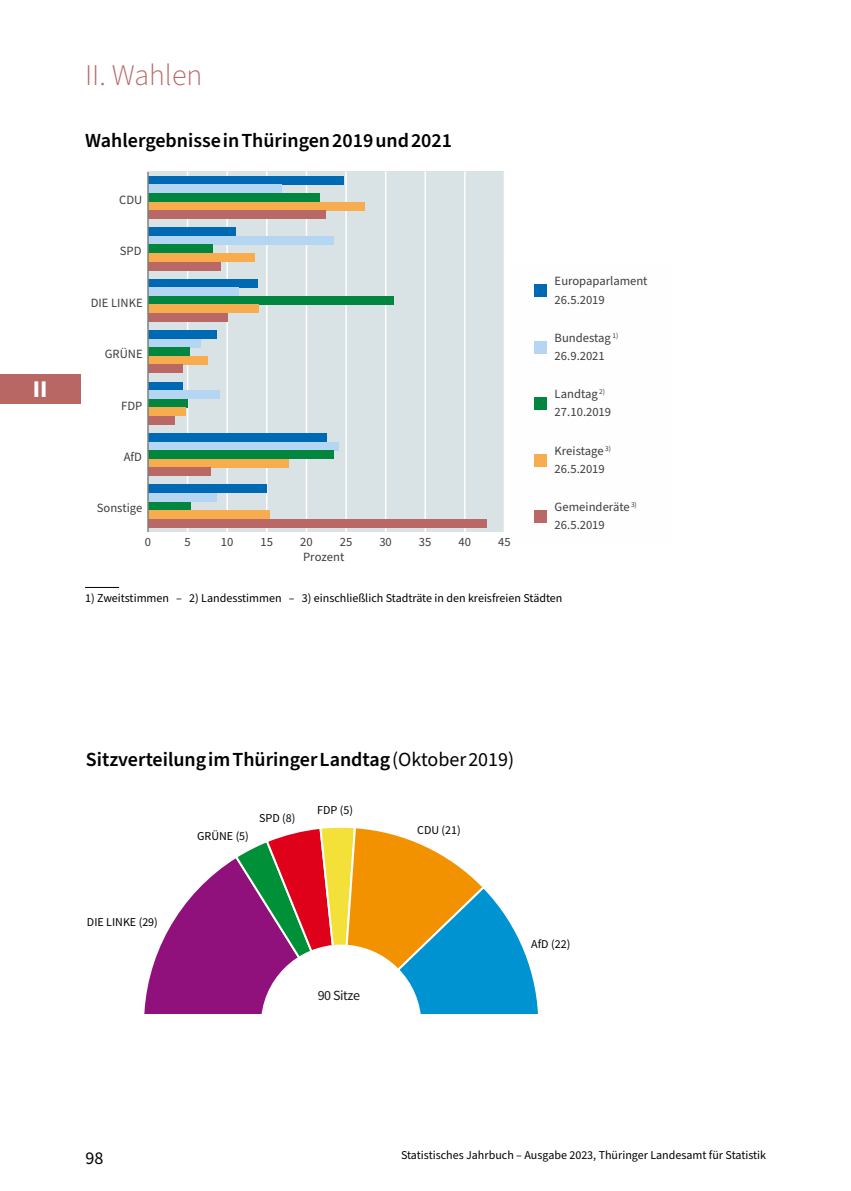
<style>
.page{position:relative;width:851px;height:1191px;background:#fff}
.page>*{position:absolute;margin:0;border:0;box-sizing:border-box;transform-origin:0 0}
.t1{font:300 30px "Source Sans Pro";color:#b86764}
.t2{font:700 24px "Source Sans Pro";color:#fff}
.t3{font:600 20px "Source Sans Pro";color:#000}
.t4{font:18px "Source Sans Pro";color:#000}
.t5{font:14px "Source Sans Pro";letter-spacing:-.03em;color:#1a1a18}
.t6{font:12.6px/18px "Source Sans Pro";color:#3d3d3f}
.t7{font:12px "Source Sans Pro";color:#000}
.s1{font-weight:400}
</style>
<div class="page">
<div style="left:0;top:374px;width:81px;height:30px;background:#b86764"></div>
<hr style="left:85px;top:587px;width:34px;height:1px;background:#000">
<svg style="left:144px;top:827px;width:394px;height:187px"></svg>
<div style="left:148px;top:172px;width:356px;height:360px;background:#d9e2e4"></div>
<hr style="left:187px;top:172px;width:1px;height:360px;background:#fefefe">
<hr style="left:226px;top:172px;width:2px;height:360px;background:#fefefe">
<hr style="left:266px;top:172px;width:1px;height:360px;background:#fefefe">
<hr style="left:306px;top:172px;width:1px;height:360px;background:#fefefe">
<hr style="left:345px;top:172px;width:2px;height:360px;background:#fefefe">
<hr style="left:385px;top:172px;width:1px;height:360px;background:#fefefe">
<hr style="left:424px;top:172px;width:2px;height:360px;background:#fefefe">
<hr style="left:464px;top:172px;width:1px;height:360px;background:#fefefe">
<hr style="left:503px;top:172px;width:2px;height:360px;background:#fefefe">
<div style="left:148px;top:176px;width:195px;height:9px;background:#0069b3"></div>
<div style="left:148px;top:185px;width:134px;height:8px;background:#b4d6f2"></div>
<div style="left:148px;top:193px;width:172px;height:9px;background:#00863e"></div>
<div style="left:148px;top:202px;width:216px;height:8px;background:#f7ad4e"></div>
<div style="left:148px;top:210px;width:177px;height:9px;background:#b96866"></div>
<div style="left:148px;top:227px;width:87px;height:9px;background:#0069b3"></div>
<div style="left:148px;top:236px;width:185px;height:9px;background:#b4d6f2"></div>
<div style="left:148px;top:245px;width:65px;height:8px;background:#00863e"></div>
<div style="left:148px;top:253px;width:106px;height:9px;background:#f7ad4e"></div>
<div style="left:148px;top:262px;width:73px;height:8px;background:#b96866"></div>
<div style="left:148px;top:279px;width:109px;height:8px;background:#0069b3"></div>
<div style="left:148px;top:287px;width:90px;height:9px;background:#b4d6f2"></div>
<div style="left:148px;top:296px;width:245px;height:9px;background:#00863e"></div>
<div style="left:148px;top:305px;width:111px;height:8px;background:#f7ad4e"></div>
<div style="left:148px;top:313px;width:80px;height:9px;background:#b96866"></div>
<div style="left:148px;top:330px;width:68px;height:9px;background:#0069b3"></div>
<div style="left:148px;top:339px;width:52px;height:8px;background:#b4d6f2"></div>
<div style="left:148px;top:347px;width:41px;height:9px;background:#00863e"></div>
<div style="left:148px;top:356px;width:59px;height:9px;background:#f7ad4e"></div>
<div style="left:148px;top:365px;width:35px;height:8px;background:#b96866"></div>
<div style="left:148px;top:382px;width:35px;height:8px;background:#0069b3"></div>
<div style="left:148px;top:390px;width:71px;height:9px;background:#b4d6f2"></div>
<div style="left:148px;top:399px;width:39px;height:8px;background:#00863e"></div>
<div style="left:148px;top:407px;width:38px;height:9px;background:#f7ad4e"></div>
<div style="left:148px;top:416px;width:27px;height:8px;background:#b96866"></div>
<div style="left:148px;top:433px;width:178px;height:9px;background:#0069b3"></div>
<div style="left:148px;top:442px;width:190px;height:8px;background:#b4d6f2"></div>
<div style="left:148px;top:450px;width:185px;height:9px;background:#00863e"></div>
<div style="left:148px;top:459px;width:140px;height:8px;background:#f7ad4e"></div>
<div style="left:148px;top:467px;width:62px;height:9px;background:#b96866"></div>
<div style="left:148px;top:484px;width:119px;height:9px;background:#0069b3"></div>
<div style="left:148px;top:493px;width:69px;height:9px;background:#b4d6f2"></div>
<div style="left:148px;top:502px;width:43px;height:8px;background:#00863e"></div>
<div style="left:148px;top:510px;width:122px;height:9px;background:#f7ad4e"></div>
<div style="left:148px;top:519px;width:338px;height:8px;background:#b96866"></div>
<hr style="left:147px;top:172px;width:2px;height:360px;background:#7f7f7f">
<div style="left:534px;top:285px;width:12px;height:12px;background:#0069b3"></div>
<div style="left:534px;top:341px;width:12px;height:12px;background:#b4d6f2"></div>
<div style="left:534px;top:398px;width:12px;height:12px;background:#00863e"></div>
<div style="left:534px;top:454px;width:12px;height:12px;background:#f7ad4e"></div>
<div style="left:534px;top:510px;width:12px;height:13px;background:#b96866"></div>
<h2 class="t2" style="left:33px;top:372px;width:16px">II</h2>
<h1 class="t1" style="left:85px;top:55px;width:119px">II. Wahlen</h1>
<h3 class="t3" style="left:85px;top:127px;width:368px">Wahlergebnisse in Thüringen 2019 und 2021</h3>
<p class="t6" style="left:119px;top:191px;width:25px">CDU</p>
<p class="t6" style="left:120px;top:242px;width:23px">SPD</p>
<p class="t6" style="left:91px;top:294px;width:53px">DIE LINKE</p>
<p class="t6" style="left:105px;top:345px;width:40px">GRÜNE</p>
<p class="t6" style="left:121px;top:397px;width:23px">FDP</p>
<p class="t6" style="left:124px;top:448px;width:20px">AfD</p>
<p class="t6" style="left:97px;top:499px;width:47px">Sonstige</p>
<p class="t6" style="left:145px;top:533px;width:8px">0</p>
<p class="t6" style="left:184px;top:533px;width:8px">5</p>
<p class="t6" style="left:221px;top:533px;width:14px">10</p>
<p class="t6" style="left:260px;top:533px;width:14px">15</p>
<p class="t6" style="left:300px;top:533px;width:14px">20</p>
<p class="t6" style="left:340px;top:533px;width:14px">25</p>
<p class="t6" style="left:379px;top:533px;width:14px">30</p>
<p class="t6" style="left:419px;top:533px;width:14px">35</p>
<p class="t6" style="left:458px;top:533px;width:14px">40</p>
<p class="t6" style="left:498px;top:533px;width:14px">45</p>
<p class="t6" style="left:303px;top:548px;width:43px">Prozent</p>
<p class="t6" style="left:554px;top:273px;width:94px">Europaparlament<br>26.5.2019</p>
<p class="t6" style="left:554px;top:329px;width:65px">Bundestag <sup>1)<br></sup>26.9.2021</p>
<p class="t6" style="left:554px;top:385px;width:58px">Landtag <sup>2)<br></sup>27.10.2019</p>
<p class="t6" style="left:554px;top:442px;width:58px">Kreistage <sup>3)<br></sup>26.5.2019</p>
<p class="t6" style="left:554px;top:498px;width:84px">Gemeinderäte <sup>3)<br></sup>26.5.2019</p>
<p class="t7" style="left:85px;top:590px;width:479px">1) Zweitstimmen – 2) Landesstimmen – 3) einschließlich Stadträte in den kreisfreien Städten</p>
<h3 class="t3" style="left:86px;top:746px;width:429px">Sitzverteilung im Thüringer Landtag <span class="s1">(Oktober 2019)</span></h3>
<p class="t7" style="left:197px;top:828px;width:53px">GRÜNE (5)</p>
<p class="t7" style="left:259px;top:810px;width:38px">SPD (8)</p>
<p class="t7" style="left:317px;top:802px;width:37px">FDP (5)</p>
<p class="t7" style="left:417px;top:822px;width:45px">CDU (21)</p>
<p class="t7" style="left:87px;top:914px;width:72px">DIE LINKE (29)</p>
<p class="t5" style="left:317px;top:987px;width:44px">90 Sitze</p>
<p class="t7" style="left:531px;top:936px;width:41px">AfD (22)</p>
<h3 class="t4" style="left:85px;top:1146px;width:19px">98</h3>
<p class="t7" style="left:401px;top:1146px;width:366px">Statistisches Jahrbuch – Ausgabe 2023, Thüringer Landesamt für Statistik</p>
</div>
